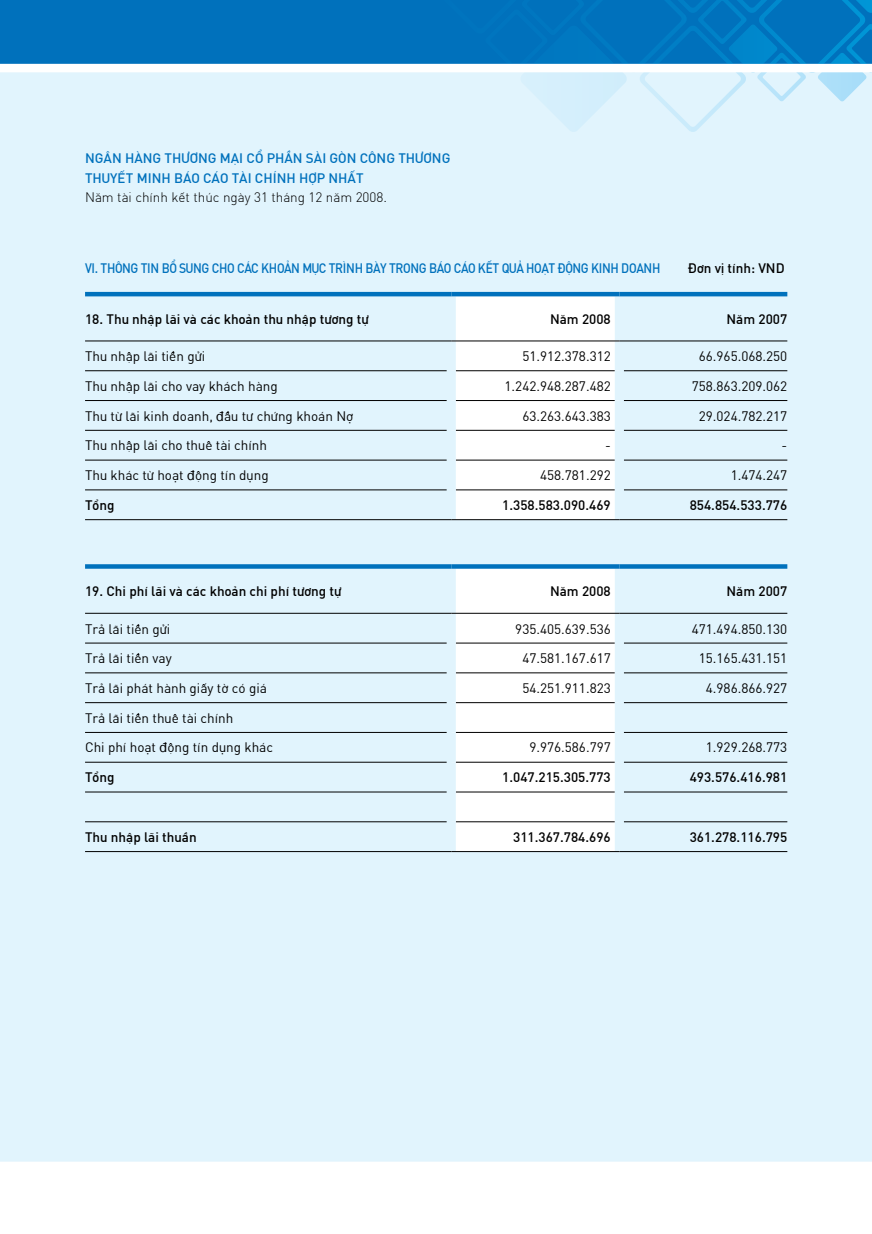
<style>
.page{position:relative;width:872px;height:1234px;background:#fff}
.page>*{position:absolute;margin:0;border:0;box-sizing:border-box;transform-origin:0 0}
.t1{font:13.5px/29.5px "ADDIN Pro";color:#000}
.t2{font:500 13.5px "ADDIN Pro";color:#000}
.t3{font:500 13.5px "ADDIN Pro";letter-spacing:-.025em;color:#0071bc;scale:.9 1}
.t4{font:500 13.5px/19.5px "ADDIN Pro";color:#0071bc}
.t5{font:300 13.5px "ADDIN Pro";color:#000}
</style>
<div class="page">
<div style="left:0;top:72px;width:872px;height:1089px;background:#e1f4fd"></div>
<div style="left:0;top:0;width:420px;height:64px;background:#0071bc"></div>
<svg style="left:420px;top:0;width:452px;height:64px;background:#0075be"></svg>
<svg style="left:520px;top:72px;width:352px;height:60px;background:#dbf1fc"></svg>
<svg style="left:451px;top:296px;width:168px;height:555px"></svg>
<hr style="left:85px;top:370px;width:362px;height:1px;background:#000">
<hr style="left:456px;top:370px;width:159px;height:1px;background:#000">
<hr style="left:624px;top:370px;width:163px;height:1px;background:#000">
<hr style="left:85px;top:400px;width:362px;height:1px;background:#000">
<hr style="left:456px;top:400px;width:159px;height:1px;background:#000">
<hr style="left:624px;top:400px;width:163px;height:1px;background:#000">
<hr style="left:85px;top:430px;width:362px;height:1px;background:#000">
<hr style="left:456px;top:430px;width:159px;height:1px;background:#000">
<hr style="left:624px;top:430px;width:163px;height:1px;background:#000">
<hr style="left:85px;top:460px;width:362px;height:1px;background:#000">
<hr style="left:456px;top:460px;width:159px;height:1px;background:#000">
<hr style="left:624px;top:460px;width:163px;height:1px;background:#000">
<hr style="left:85px;top:642px;width:362px;height:1px;background:#000">
<hr style="left:456px;top:642px;width:159px;height:1px;background:#000">
<hr style="left:624px;top:642px;width:163px;height:1px;background:#000">
<hr style="left:85px;top:672px;width:362px;height:1px;background:#000">
<hr style="left:456px;top:672px;width:159px;height:1px;background:#000">
<hr style="left:624px;top:672px;width:163px;height:1px;background:#000">
<hr style="left:85px;top:702px;width:362px;height:1px;background:#000">
<hr style="left:456px;top:702px;width:159px;height:1px;background:#000">
<hr style="left:624px;top:702px;width:163px;height:1px;background:#000">
<hr style="left:85px;top:732px;width:362px;height:1px;background:#000">
<hr style="left:456px;top:732px;width:159px;height:1px;background:#000">
<hr style="left:624px;top:732px;width:163px;height:1px;background:#000">
<hr style="left:85px;top:489px;width:362px;height:1px;background:#000">
<hr style="left:456px;top:489px;width:159px;height:1px;background:#000">
<hr style="left:624px;top:489px;width:163px;height:1px;background:#000">
<hr style="left:85px;top:761px;width:362px;height:1px;background:#000">
<hr style="left:456px;top:761px;width:159px;height:1px;background:#000">
<hr style="left:624px;top:761px;width:163px;height:1px;background:#000">
<hr style="left:85px;top:791px;width:362px;height:1px;background:#000">
<hr style="left:456px;top:791px;width:159px;height:1px;background:#000">
<hr style="left:624px;top:791px;width:163px;height:1px;background:#000">
<hr style="left:85px;top:821px;width:362px;height:1px;background:#000">
<hr style="left:456px;top:821px;width:159px;height:1px;background:#000">
<hr style="left:624px;top:821px;width:163px;height:1px;background:#000">
<div style="left:447px;top:296px;width:9px;height:44px;background:#e1f4fd"></div>
<div style="left:615px;top:296px;width:9px;height:44px;background:#e1f4fd"></div>
<div style="left:447px;top:341px;width:9px;height:29px;background:#e1f4fd"></div>
<div style="left:615px;top:341px;width:9px;height:29px;background:#e1f4fd"></div>
<div style="left:447px;top:370px;width:9px;height:30px;background:#e1f4fd"></div>
<div style="left:615px;top:370px;width:9px;height:30px;background:#e1f4fd"></div>
<div style="left:447px;top:400px;width:9px;height:30px;background:#e1f4fd"></div>
<div style="left:615px;top:400px;width:9px;height:30px;background:#e1f4fd"></div>
<div style="left:447px;top:430px;width:9px;height:30px;background:#e1f4fd"></div>
<div style="left:615px;top:430px;width:9px;height:30px;background:#e1f4fd"></div>
<div style="left:447px;top:460px;width:9px;height:30px;background:#e1f4fd"></div>
<div style="left:615px;top:460px;width:9px;height:30px;background:#e1f4fd"></div>
<div style="left:447px;top:490px;width:9px;height:29px;background:#e1f4fd"></div>
<div style="left:615px;top:490px;width:9px;height:29px;background:#e1f4fd"></div>
<div style="left:447px;top:568px;width:9px;height:44px;background:#e1f4fd"></div>
<div style="left:615px;top:568px;width:9px;height:44px;background:#e1f4fd"></div>
<div style="left:447px;top:613px;width:9px;height:30px;background:#e1f4fd"></div>
<div style="left:615px;top:613px;width:9px;height:30px;background:#e1f4fd"></div>
<div style="left:447px;top:643px;width:9px;height:29px;background:#e1f4fd"></div>
<div style="left:615px;top:643px;width:9px;height:29px;background:#e1f4fd"></div>
<div style="left:447px;top:672px;width:9px;height:30px;background:#e1f4fd"></div>
<div style="left:615px;top:672px;width:9px;height:30px;background:#e1f4fd"></div>
<div style="left:447px;top:702px;width:9px;height:30px;background:#e1f4fd"></div>
<div style="left:615px;top:702px;width:9px;height:30px;background:#e1f4fd"></div>
<div style="left:447px;top:732px;width:9px;height:30px;background:#e1f4fd"></div>
<div style="left:615px;top:732px;width:9px;height:30px;background:#e1f4fd"></div>
<div style="left:447px;top:762px;width:9px;height:29px;background:#e1f4fd"></div>
<div style="left:615px;top:762px;width:9px;height:29px;background:#e1f4fd"></div>
<div style="left:447px;top:791px;width:9px;height:30px;background:#e1f4fd"></div>
<div style="left:615px;top:791px;width:9px;height:30px;background:#e1f4fd"></div>
<div style="left:447px;top:821px;width:9px;height:30px;background:#e1f4fd"></div>
<div style="left:615px;top:821px;width:9px;height:30px;background:#e1f4fd"></div>
<hr style="left:85px;top:519px;width:366px;height:1px;background:#000">
<hr style="left:451px;top:519px;width:168px;height:1px;background:#000">
<hr style="left:619px;top:519px;width:168px;height:1px;background:#000">
<svg style="left:85px;top:564px;width:366px;height:4px"></svg>
<svg style="left:451px;top:564px;width:168px;height:4px"></svg>
<svg style="left:619px;top:564px;width:168px;height:4px"></svg>
<hr style="left:85px;top:292px;width:366px;height:4px;background:#0071bc">
<hr style="left:451px;top:292px;width:168px;height:4px;background:#0071bc">
<hr style="left:619px;top:292px;width:168px;height:4px;background:#0071bc">
<hr style="left:85px;top:851px;width:366px;height:1px;background:#000">
<hr style="left:451px;top:851px;width:168px;height:1px;background:#000">
<hr style="left:619px;top:851px;width:168px;height:1px;background:#000">
<hr style="left:85px;top:612px;width:366px;height:1px;background:#000">
<hr style="left:451px;top:612px;width:168px;height:1px;background:#000">
<hr style="left:619px;top:612px;width:168px;height:1px;background:#000">
<hr style="left:85px;top:340px;width:366px;height:1px;background:#000">
<hr style="left:451px;top:340px;width:168px;height:1px;background:#000">
<hr style="left:619px;top:340px;width:168px;height:1px;background:#000">
<p class="t4" style="left:85px;top:147px;width:367px">NGAÂN HAØNG THÖÔNG MAÏI COÅPHAÀN SAØI GOØN COÂNG THÖÔNG<br>THUYEÁT MINH BAÙO CAÙO TAØI CHÍNH HÔÏP NHAÁT</p>
<p class="t5" style="left:85px;top:187px;width:303px">Naêm taøi chính keát thuùc ngaøy 31 thaùng 12 naêm 2008.</p>
<p class="t3" style="left:85px;top:257px;width:641px">VI. THOÂNG TIN BOÅSUNG CHO CAÙC KHOAÛN MUÏC TRÌNH BAØY TRONG BAÙO CAÙO KEÁT QUAÛHOAÏT ÑOÄNG KINH DOANH</p>
<p class="t2" style="left:688px;top:257px;width:98px">Ñôn vò tính: VND</p>
<p class="t2" style="left:85px;top:308px;width:289px">18. Thu nhaäp laõi vaøcaùc khoaûn thu nhaäp töông töï</p>
<p class="t2" style="left:550px;top:308px;width:62px">Naêm 2008</p>
<p class="t2" style="left:726px;top:308px;width:62px">Naêm 2007</p>
<p class="t1" style="left:85px;top:340px;width:123px">Thu nhaäp laõi tieàn göûi</p>
<p class="t1" style="left:522px;top:340px;width:90px">51.912.378.312</p>
<p class="t1" style="left:699px;top:340px;width:90px">66.965.068.250</p>
<p class="t1" style="left:85px;top:370px;width:194px">Thu nhaäp laõi cho vay khaùch haøng</p>
<p class="t1" style="left:504px;top:370px;width:108px">1.242.948.287.482</p>
<p class="t1" style="left:692px;top:370px;width:97px">758.863.209.062</p>
<p class="t1" style="left:85px;top:400px;width:274px">Thu töølaõi kinh doanh, ñaàu tö chöùng khoaùn Nôï</p>
<p class="t1" style="left:522px;top:400px;width:90px">63.263.643.383</p>
<p class="t1" style="left:699px;top:400px;width:90px">29.024.782.217</p>
<p class="t1" style="left:85px;top:429px;width:183px">Thu nhaäp laõi cho thueâtaøi chính</p>
<p class="t1" style="left:605px;top:429px;width:7px">-</p>
<p class="t1" style="left:781px;top:429px;width:7px">-</p>
<p class="t1" style="left:85px;top:459px;width:185px">Thu khaùc töøhoaït ñoäng tín duïng</p>
<p class="t1" style="left:540px;top:459px;width:72px">458.781.292</p>
<p class="t1" style="left:730px;top:459px;width:58px">1.474.247</p>
<p class="t2" style="left:85px;top:495px;width:31px">Toång</p>
<p class="t2" style="left:502px;top:495px;width:110px">1.358.583.090.469</p>
<p class="t2" style="left:689px;top:495px;width:99px">854.854.533.776</p>
<p class="t2" style="left:85px;top:581px;width:262px">19. Chi phí laõi vaøcaùc khoaûn chi phí töông töï</p>
<p class="t2" style="left:550px;top:581px;width:62px">Naêm 2008</p>
<p class="t2" style="left:726px;top:581px;width:62px">Naêm 2007</p>
<p class="t1" style="left:85px;top:612px;width:88px">Traûlaõi tieàn göûi</p>
<p class="t1" style="left:515px;top:612px;width:97px">935.405.639.536</p>
<p class="t1" style="left:692px;top:612px;width:97px">471.494.850.130</p>
<p class="t1" style="left:85px;top:642px;width:88px">Traûlaõi tieàn vay</p>
<p class="t1" style="left:522px;top:642px;width:90px">47.581.167.617</p>
<p class="t1" style="left:699px;top:642px;width:90px">15.165.431.151</p>
<p class="t1" style="left:85px;top:672px;width:187px">Traûlaõi phaùt haønh giaáy tôøcoùgiaù</p>
<p class="t1" style="left:522px;top:672px;width:90px">54.251.911.823</p>
<p class="t1" style="left:706px;top:672px;width:83px">4.986.866.927</p>
<p class="t1" style="left:85px;top:701px;width:189px">Traûlaõi tieàn thueâtaøi chính<br>Chi phí hoaït ñoäng tín duïng khaùc</p>
<p class="t1" style="left:529px;top:731px;width:83px">9.976.586.797</p>
<p class="t1" style="left:706px;top:731px;width:83px">1.929.268.773</p>
<p class="t2" style="left:85px;top:767px;width:31px">Toång</p>
<p class="t2" style="left:502px;top:767px;width:110px">1.047.215.305.773</p>
<p class="t2" style="left:689px;top:767px;width:99px">493.576.416.981</p>
<p class="t2" style="left:85px;top:826px;width:113px">Thu nhaäp laõi thuaàn</p>
<p class="t2" style="left:513px;top:826px;width:99px">311.367.784.696</p>
<p class="t2" style="left:689px;top:826px;width:99px">361.278.116.795</p>
</div>
